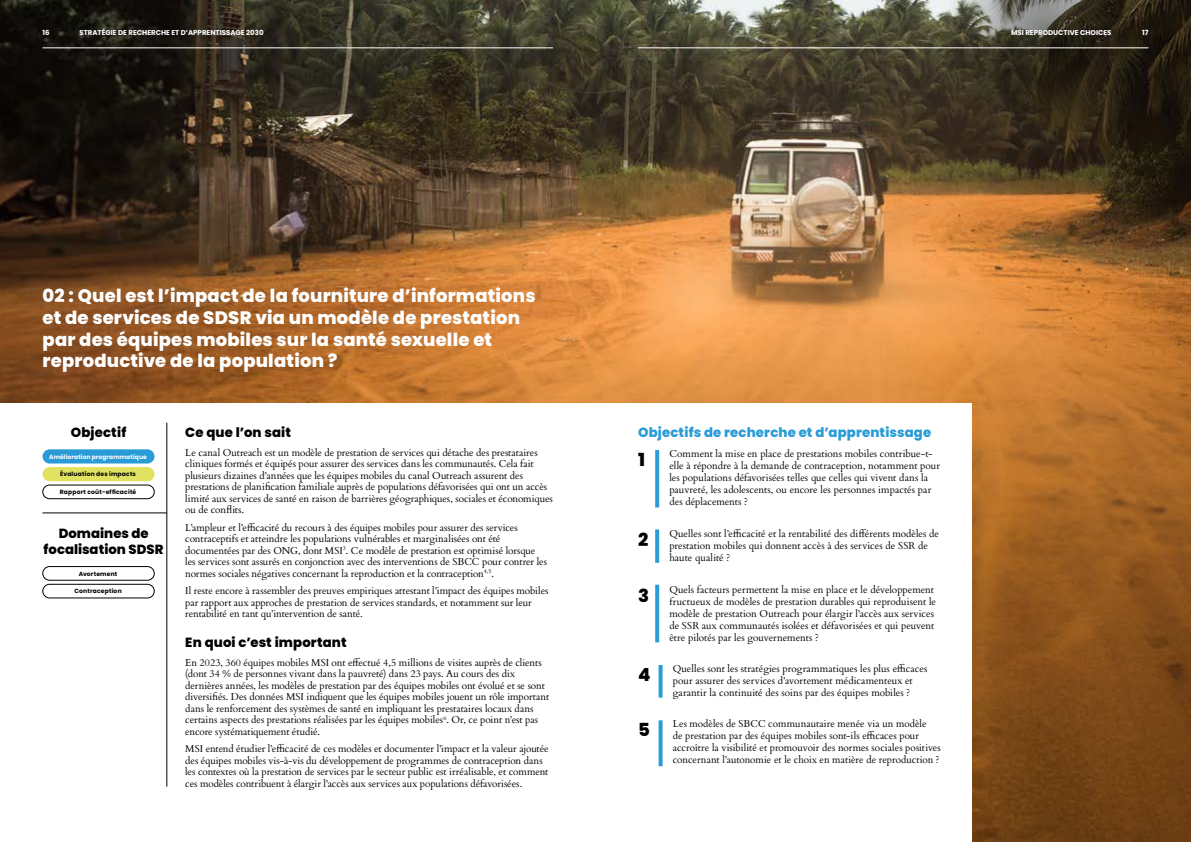
<style>
.page{position:relative;width:1191px;height:842px;background:#fff}
.page>*{position:absolute;margin:0;border:0;box-sizing:border-box;transform-origin:0 0}
.t1{font:800 18px/21.6px "Poppins";letter-spacing:.01em;color:#fff}
.t2{font:800 18px "Poppins";color:#000}
.t3{font:800 13.2px/15.9px "Poppins";letter-spacing:.01em;color:#000;text-align:center}
.t4{font:800 13.2px "Poppins";letter-spacing:.01em;color:#299cd8}
.t5{font:10px/11.5px "Cardo";letter-spacing:-.005em;color:#000}
.t6{font:700 7px "Poppins";color:#fff}
.t7{font:700 6px "Poppins";letter-spacing:.03em;color:#000}
.t8{font:700 6px "Poppins";letter-spacing:.01em;color:#fff}
</style>
<div class="page">
<img style="left:0;top:0;width:1191px;height:842px">
<div style="left:0;top:404px;width:971px;height:438px;background:#fff"></div>
<svg style="left:655px;top:450px;width:4px;height:57px"></svg>
<svg style="left:658px;top:665px;width:4px;height:33px"></svg>
<svg style="left:658px;top:720px;width:4px;height:46px"></svg>
<svg style="left:655px;top:529px;width:4px;height:34px"></svg>
<svg style="left:655px;top:585px;width:4px;height:57px"></svg>
<hr style="left:167px;top:423px;width:1px;height:363px;background:#000">
<div style="left:43px;top:449px;width:111px;height:14px;background:#299cd8;border-radius:7px"></div>
<div style="left:43px;top:467px;width:111px;height:14px;background:#e1e260;border-radius:7px"></div>
<hr style="left:43px;top:513px;width:124px;height:1px;background:#000">
<div style="left:43px;top:485px;width:111px;height:14px;border:1px solid #000;border-radius:7px"></div>
<div style="left:43px;top:566px;width:111px;height:14px;border:1px solid #000;border-radius:7px"></div>
<div style="left:43px;top:584px;width:111px;height:14px;border:1px solid #000;border-radius:7px"></div>
<svg style="left:943px;top:0;width:205px;height:135px"></svg>
<hr style="left:43px;top:48px;width:510px;height:1px;background:#fff">
<hr style="left:638px;top:48px;width:510px;height:1px;background:#fff">
<p class="t6" style="left:43px;top:28px;width:9px">16</p>
<p class="t6" style="left:79px;top:28px;width:186px">STRATÉGIE DE RECHERCHE ET D’APPRENTISSAGE 2030</p>
<p class="t6" style="left:1011px;top:28px;width:102px">MSI REPRODUCTIVE CHOICES</p>
<p class="t6" style="left:1142px;top:28px;width:8px">17</p>
<h1 class="t1" style="left:43px;top:285px;width:494px">02 : Quel est l’impact de la fourniture d’informations et de services de SDSR via un modèle de prestation par des équipes mobiles sur la santé sexuelle et reproductive de la population ?</h1>
<h2 class="t3" style="left:71px;top:424px;width:57px">Objectif</h2>
<p class="t8" style="left:49px;top:453px;width:99px">Amélioration programmatique</p>
<p class="t7" style="left:60px;top:471px;width:77px">Évaluation des impacts</p>
<p class="t7" style="left:60px;top:488px;width:78px">Rapport coût-efficacité</p>
<h2 class="t3" style="left:44px;top:525px;width:122px">Domaines de focalisation SDSR</h2>
<p class="t7" style="left:79px;top:570px;width:40px">Avortement</p>
<p class="t7" style="left:74px;top:588px;width:49px">Contraception</p>
<h2 class="t3" style="left:185px;top:424px;width:107px">Ce que l’on sait</h2>
<p class="t5" style="left:185px;top:446px;width:369px">Le canal Outreach est un modèle de prestation de services qui détache des prestataires cliniques formés et équipés pour assurer des services dans les communautés. Cela fait plusieurs dizaines d’années que les équipes mobiles du canal Outreach assurent des prestations de planification familiale auprès de populations défavorisées qui ont un accès limité aux services de santé en raison de barrières géographiques, sociales et économiques ou de conflits.</p>
<p class="t5" style="left:185px;top:521px;width:363px">L’ampleur et l’efficacité du recours à des équipes mobiles pour assurer des services contraceptifs et atteindre les populations vulnérables et marginalisées ont été documentées par des ONG, dont MSI<sup>3</sup>. Ce modèle de prestation est optimisé lorsque les services sont assurés en conjonction avec des interventions de SBCC pour contrer les normes sociales négatives concernant la reproduction et la contraception<sup>4,5</sup>.</p>
<p class="t5" style="left:185px;top:584px;width:365px">Il reste encore à rassembler des preuves empiriques attestant l’impact des équipes mobiles par rapport aux approches de prestation de services standards, et notamment sur leur rentabilité en tant qu’intervention de santé.</p>
<h2 class="t3" style="left:185px;top:634px;width:163px">En quoi c’est important</h2>
<p class="t5" style="left:185px;top:656px;width:365px">En 2023, 360 équipes mobiles MSI ont effectué 4,5 millions de visites auprès de clients (dont 34 % de personnes vivant dans la pauvreté) dans 23 pays. Au cours des dix dernières années, les modèles de prestation par des équipes mobiles ont évolué et se sont diversifiés. Des données MSI indiquent que les équipes mobiles jouent un rôle important dans le renforcement des systèmes de santé en impliquant les prestataires locaux dans certains aspects des prestations réalisées par les équipes mobiles<sup>6</sup>. Or, ce point n’est pas encore systématiquement étudié.</p>
<p class="t5" style="left:185px;top:742px;width:365px">MSI entend étudier l’efficacité de ces modèles et documenter l’impact et la valeur ajoutée des équipes mobiles vis-à-vis du développement de programmes de contraception dans les contextes où la prestation de services par le secteur public est irréalisable, et comment ces modèles contribuent à élargir l’accès aux services aux populations défavorisées.</p>
<h2 class="t4" style="left:638px;top:424px;width:294px">Objectifs de recherche et d’apprentissage</h2>
<p class="t5" style="left:669px;top:447px;width:272px;line-height:12px">Comment la mise en place de prestations mobiles contribue-t&shy;elle à répondre à la demande de contraception, notamment pour les populations défavorisées telles que celles qui vivent dans la pauvreté, les adolescents, ou encore les personnes impactés par des déplacements ?</p>
<h1 class="t2" style="left:638px;top:449px;width:8px">1</h1>
<h1 class="t2" style="left:638px;top:529px;width:12px">2</h1>
<p class="t5" style="left:669px;top:527px;width:271px;line-height:12px">Quelles sont l’efficacité et la rentabilité des différents modèles de prestation mobiles qui donnent accès à des services de SSR de haute qualité ?</p>
<h1 class="t2" style="left:638px;top:585px;width:12px">3</h1>
<p class="t5" style="left:669px;top:583px;width:268px;line-height:12px">Quels facteurs permettent la mise en place et le développement fructueux de modèles de prestation durables qui reproduisent le modèle de prestation Outreach pour élargir l’accès aux services de SSR aux communautés isolées et défavorisées et qui peuvent être pilotés par les gouvernements ?</p>
<h1 class="t2" style="left:638px;top:664px;width:14px">4</h1>
<p class="t5" style="left:673px;top:662px;width:256px;line-height:12px">Quelles sont les stratégies programmatiques les plus efficaces pour assurer des services d’avortement médicamenteux et garantir la continuité des soins par des équipes mobiles ?</p>
<h1 class="t2" style="left:638px;top:720px;width:13px">5</h1>
<p class="t5" style="left:673px;top:717px;width:269px;line-height:12px">Les modèles de SBCC communautaire menée via un modèle<br>de prestation par des équipes mobiles sont-ils efficaces pour accroître la visibilité et promouvoir des normes sociales positives concernant l’autonomie et le choix en matière de reproduction ?</p>
</div>
